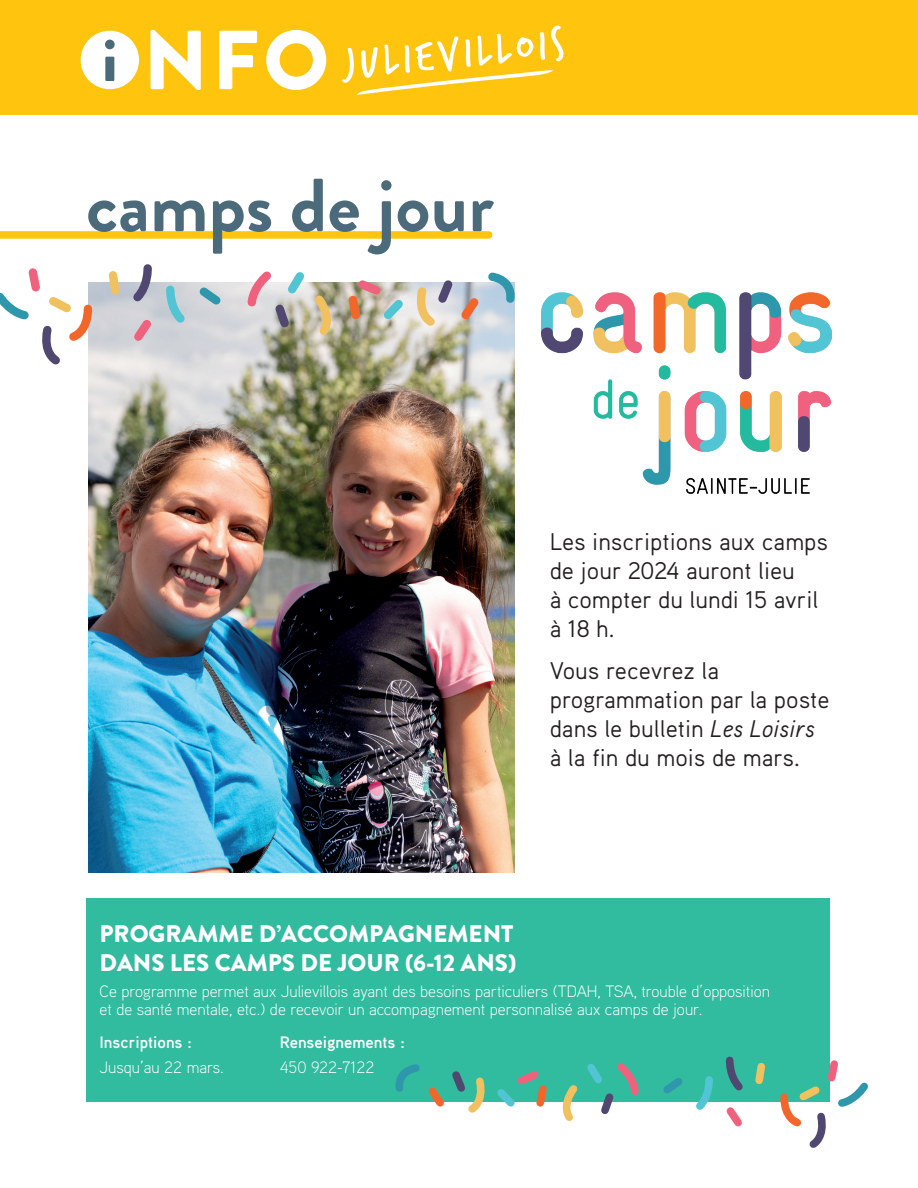
<style>
.page{position:relative;width:918px;height:1188px;background:#fff}
.page>*{position:absolute;margin:0;border:0;box-sizing:border-box;transform-origin:0 0}
.t1{font:900 83.55px "Brandon Grotesque";color:#fff}
.t2{font:700 75px "Brandon Grotesque";color:#4b6b7b}
.t3{font:47.1px "Trash Hand";color:#fff}
.t4{font:24px/29px "Aaux Pro";color:#231f20}
.t5{font:900 24px/28.8px "Brandon Grotesque";color:#fff}
.t6{font:300 16.5px/18.8px "Aaux Pro";color:#fff}
.t7{font:700 16.5px "Aaux Pro";color:#fff}
.s1{font-size:60.9px;color:#4b6b7b}
.s2{font-style:italic}
</style>
<div class="page">
<div style="left:0;top:231px;width:489px;height:8px;background:#fec40e"></div>
<div style="left:0;top:0;width:918px;height:114px;background:#fec40e"></div>
<div style="left:81px;top:31px;width:58px;height:58px;background:#fff;border-radius:50%"></div>
<svg style="left:357px;top:70px;width:196px;height:25px"></svg>
<div style="left:86px;top:899px;width:744px;height:203px;background:#31bb9f"></div>
<img style="left:542px;top:293px;width:289px;height:201px">
<img style="left:88px;top:283px;width:427px;height:590px">
<svg style="left:343px;top:272px;width:172px;height:61px;background:#cccac4"></svg>
<svg style="left:243px;top:271px;width:90px;height:72px;background:#cdc5bb"></svg>
<svg style="left:103px;top:264px;width:125px;height:84px"></svg>
<svg style="left:0;top:268px;width:96px;height:104px"></svg>
<svg style="left:395px;top:1064px;width:152px;height:49px"></svg>
<svg style="left:562px;top:1063px;width:77px;height:58px"></svg>
<svg style="left:663px;top:1056px;width:102px;height:71px"></svg>
<svg style="left:780px;top:1060px;width:88px;height:88px"></svg>
<h1 class="t1" style="left:102px;top:1px;width:229px"><span class="s1">i</span> NFO</h1>
<h3 class="t3" style="left:343px;top:42px;width:221px;rotate:-6deg">juliEvillois</h3>
<h2 class="t2" style="left:86px;top:153px;width:409px">camps de jour</h2>
<h3 class="t4" style="left:550px;top:526px;width:280px">Les inscriptions aux camps de jour 2024 auront lieu<br>à compter du lundi 15 avril à 18 h.</h3>
<h3 class="t4" style="left:550px;top:656px;width:281px">Vous recevrez la programmation par la poste dans le bulletin <span class="s2">Les Loisirs </span>à la fin du mois de mars.</h3>
<h3 class="t5" style="left:100px;top:920px;width:418px">PROGRAMME D’ACCOMPAGNEMENT<br>DANS LES CAMPS DE JOUR (6-12 ANS)</h3>
<p class="t6" style="left:100px;top:981px;width:672px">Ce programme permet aux Julievillois ayant des besoins particuliers (TDAH, TSA, trouble d’opposition et de santé mentale, etc.) de recevoir un accompagnement personnalisé aux camps de jour.</p>
<p class="t7" style="left:100px;top:1031px;width:94px">Inscriptions :</p>
<p class="t6" style="left:100px;top:1058px;width:126px">Jusqu’au 22 mars.</p>
<p class="t7" style="left:280px;top:1031px;width:127px">Renseignements :</p>
<p class="t6" style="left:280px;top:1058px;width:96px">450 922-7122</p>
</div>
